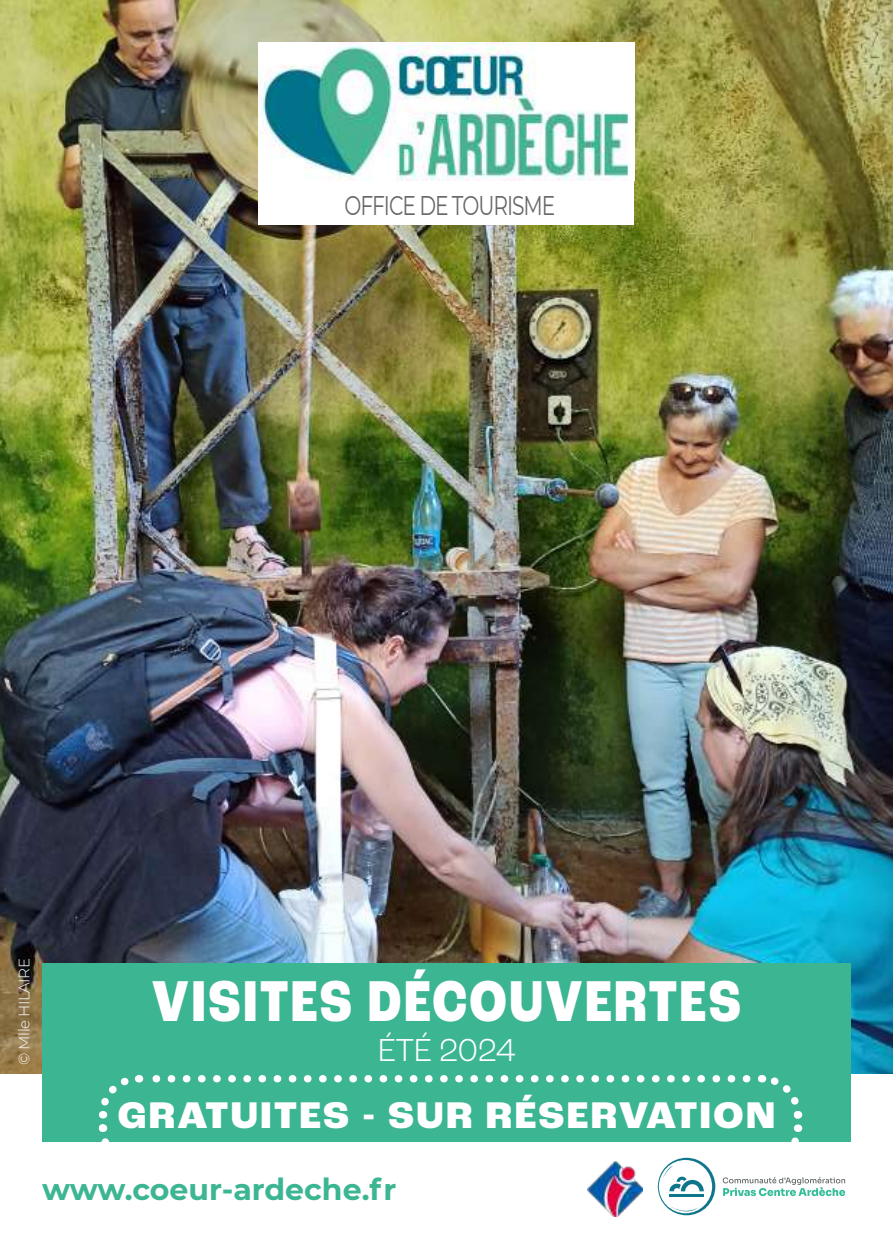
<style>
.page{position:relative;width:893px;height:1259px;background:#fff}
.page>*{position:absolute;margin:0;border:0;box-sizing:border-box;transform-origin:0 0}
.t1{font:800 60.6px "Roc Grotesk";letter-spacing:.05em;color:#fff;scale:.8 1}
.t2{font:800 39px "Roc Grotesk";letter-spacing:.06em;color:#fff}
.t3{font:300 33.3px "Roc Grotesk";letter-spacing:-.015em;color:#fff}
.t4{font:700 30px "Montserrat";color:#3cb593}
.t5{font:27px "Montserrat";letter-spacing:-.05em;color:#686867;scale:.75 1}
.t6{font:300 15px "Montserrat";letter-spacing:-.03em;color:#fff}
</style>
<div class="page">
<img style="left:0;top:0;width:893px;height:1073px">
<div style="left:259px;top:43px;width:375px;height:182px;background:#fff"></div>
<img style="left:259px;top:43px;width:370px;height:137px">
<div style="left:42px;top:963px;width:809px;height:179px;background:#3cb593"></div>
<svg style="left:98px;top:1075px;width:42px;height:67px"></svg>
<svg style="left:152px;top:1075px;width:693px;height:140px"></svg>
<p class="t5" style="left:344px;top:186px;width:283px">OFFICE DE TOURISME</p>
<p class="t6" style="left:14px;top:1065px;width:108px;rotate:-90deg">© Mlle HILAIRE</p>
<h1 class="t1" style="left:152px;top:963px;width:738px">VISITES DÉCOUVERTES</h1>
<p class="t3" style="left:378px;top:1030px;width:139px">ÉTÉ 2024</p>
<p class="t2" style="left:118px;top:1091px;width:659px">GRATUITES - SUR RÉSERVATION</p>
<p class="t4" style="left:42px;top:1167px;width:356px">www.coeur-ardeche.fr</p>
</div>
